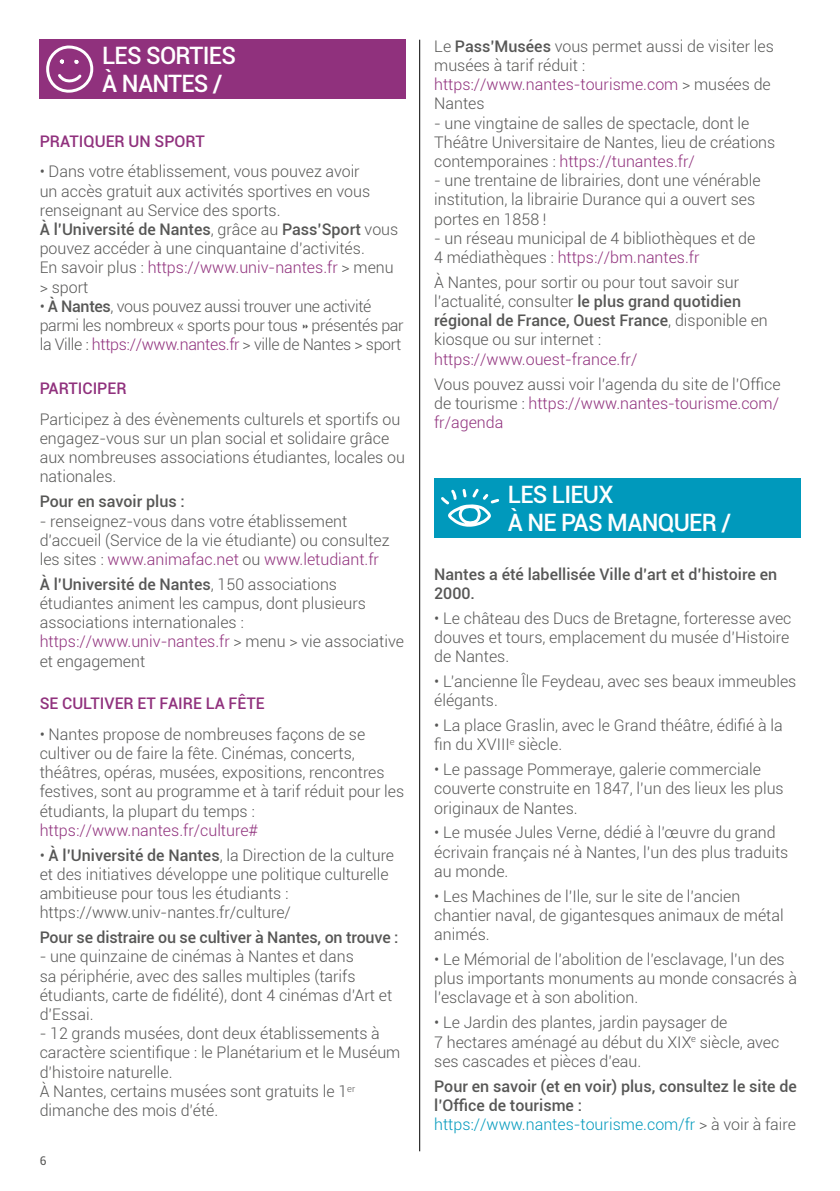
<style>
.page{position:relative;width:840px;height:1191px;background:#fff}
.page>*{position:absolute;margin:0;border:0;box-sizing:border-box;transform-origin:0 0}
.t1{font:500 24px/28px "Roboto";letter-spacing:-.03em;color:#fff}
.t2{font:300 16px/19.2px "Roboto";color:#575756}
.t3{font:500 16px/19.2px "Roboto";color:#575756}
.t4{font:300 16px/19.2px "Roboto";letter-spacing:-.02em;color:#575756}
.t5{font:300 16px "Roboto";color:#90317d}
.t6{font:500 16px "Roboto";color:#90317d}
.t7{font:12px "Roboto";color:#575756}
.s1{font-weight:500}
.s2{color:#90317d}
.s3{font-weight:300;color:#0099bc}
.s4{font-weight:300}
</style>
<div class="page">
<hr style="left:419px;top:40px;width:1px;height:1111px;background:#000">
<div style="left:40px;top:40px;width:365px;height:59px;background:#90317d"></div>
<svg style="left:46px;top:45px;width:48px;height:48px"></svg>
<div style="left:434px;top:478px;width:365px;height:60px;background:#0099bc"></div>
<svg style="left:441px;top:488px;width:59px;height:39px"></svg>
<h1 class="t1" style="left:102px;top:41px;width:135px">LES SORTIES<br>À NANTES /</h1>
<p class="t6" style="left:40px;top:130px;width:166px">PRATIQUER UN SPORT</p>
<p class="t2" style="left:40px;top:161px;width:360px">• Dans votre établissement, vous pouvez avoir<br>un accès gratuit aux activités sportives en vous renseignant au Service des sports.<br><span class="s1">À l’Université de Nantes</span>, grâce au <span class="s1">Pass’Sport</span> vous pouvez accéder à une cinquantaine d’activités.<br>En savoir plus : <span class="s2">https://www.univ-nantes.fr</span> &gt; menu &gt; sport</p>
<p class="t4" style="left:40px;top:296px;width:365px">• <span class="s1">À Nantes</span>, vous pouvez aussi trouver une activité parmi les nombreux « sports pour tous » présentés par la Ville : <span class="s2">https://www.nantes.fr</span> &gt; ville de Nantes &gt; sport</p>
<p class="t6" style="left:40px;top:377px;width:88px">PARTICIPER</p>
<p class="t2" style="left:40px;top:409px;width:366px">Participez à des évènements culturels et sportifs ou engagez-vous sur un plan social et solidaire grâce aux nombreuses associations étudiantes, locales ou nationales.</p>
<p class="t3" style="left:40px;top:491px;width:146px">Pour en savoir plus :</p>
<p class="t2" style="left:40px;top:511px;width:351px">- renseignez-vous dans votre établissement d’accueil (Service de la vie étudiante) ou consultez les sites : <span class="s2">www.animafac.net</span> ou <span class="s2">www.letudiant.fr</span></p>
<p class="t2" style="left:40px;top:574px;width:365px"><span class="s1">À l’Université de Nantes</span>, 150 associations étudiantes animent les campus, dont plusieurs associations internationales : <span class="s2">https://www.univ-nantes.fr</span> &gt; menu &gt; vie associative et engagement</p>
<p class="t6" style="left:40px;top:692px;width:226px">SE CULTIVER ET FAIRE LA FÊTE</p>
<p class="t2" style="left:40px;top:724px;width:366px">• Nantes propose de nombreuses façons de se cultiver ou de faire la fête. Cinémas, concerts, théâtres, opéras, musées, expositions, rencontres festives, sont au programme et à tarif réduit pour les étudiants, la plupart du temps :</p>
<p class="t5" style="left:40px;top:819px;width:220px">https://www.nantes.fr/culture#</p>
<p class="t2" style="left:40px;top:845px;width:356px">• <span class="s1">À l’Université de Nantes</span>, la Direction de la culture et des initiatives développe une politique culturelle ambitieuse pour tous les étudiants : https://www.univ-nantes.fr/culture/</p>
<p class="t3" style="left:40px;top:927px;width:360px">Pour se distraire ou se cultiver à Nantes, on trouve :</p>
<p class="t2" style="left:40px;top:946px;width:354px">- une quinzaine de cinémas à Nantes et dans<br>sa périphérie, avec des salles multiples (tarifs étudiants, carte de fidélité), dont 4 cinémas d’Art et d’Essai.</p>
<p class="t2" style="left:40px;top:1023px;width:362px">- 12 grands musées, dont deux établissements à caractère scientifique : le Planétarium et le Muséum d’histoire naturelle.<br>À Nantes, certains musées sont gratuits le 1<sup>er </sup>dimanche des mois d’été.</p>
<p class="t7" style="left:40px;top:1152px;width:8px">6</p>
<p class="t2" style="left:434px;top:36px;width:341px">Le <span class="s1">Pass’Musées</span> vous permet aussi de visiter les musées à tarif réduit : <span class="s2">https://www.nantes-tourisme.com</span> &gt; musées de<br>Nantes</p>
<p class="t2" style="left:434px;top:113px;width:342px">- une vingtaine de salles de spectacle, dont le<br>Théâtre Universitaire de Nantes, lieu de créations contemporaines : <span class="s2">https://tunantes.fr/</span></p>
<p class="t2" style="left:434px;top:170px;width:328px">- une trentaine de librairies, dont une vénérable institution, la librairie Durance qui a ouvert ses portes en 1858 !</p>
<p class="t2" style="left:434px;top:228px;width:322px">- un réseau municipal de 4 bibliothèques et de<br>4 médiathèques : <span class="s2">https://bm.nantes.fr</span></p>
<p class="t2" style="left:434px;top:272px;width:335px">À Nantes, pour sortir ou pour tout savoir sur l’actualité, consulter <span class="s1">le plus grand quotidien régional de France, Ouest France</span>, disponible en kiosque ou sur internet :</p>
<p class="t5" style="left:434px;top:348px;width:204px">https://www.ouest-france.fr/</p>
<p class="t2" style="left:434px;top:374px;width:348px;text-align:justify">Vous pouvez aussi voir l’agenda du site de l’Office de tourisme : <span class="s2">https://www.nantes-tourisme.com/ fr/agenda</span></p>
<h1 class="t1" style="left:507px;top:479px;width:224px">LES LIEUX<br>À NE PAS MANQUER /</h1>
<p class="t3" style="left:434px;top:563px;width:344px">Nantes a été labellisée Ville d’art et d’histoire en<br>2000.</p>
<p class="t2" style="left:434px;top:608px;width:358px">• Le château des Ducs de Bretagne, forteresse avec douves et tours, emplacement du musée d’Histoire de Nantes.</p>
<p class="t2" style="left:434px;top:671px;width:363px">• L’ancienne Île Feydeau, avec ses beaux immeubles élégants.</p>
<p class="t2" style="left:434px;top:715px;width:350px">• La place Graslin, avec le Grand théâtre, édifié à la fin du XVIII<sup>e</sup> siècle.</p>
<p class="t2" style="left:434px;top:759px;width:351px">• Le passage Pommeraye, galerie commerciale couverte construite en 1847, l’un des lieux les plus originaux de Nantes.</p>
<p class="t2" style="left:434px;top:822px;width:355px">• Le musée Jules Verne, dédié à l’œuvre du grand écrivain français né à Nantes, l’un des plus traduits au monde.</p>
<p class="t2" style="left:434px;top:886px;width:351px">• Les Machines de l’Ile, sur le site de l’ancien chantier naval, de gigantesques animaux de métal animés.</p>
<p class="t2" style="left:434px;top:949px;width:364px">• Le Mémorial de l’abolition de l’esclavage, l’un des plus importants monuments au monde consacrés à l’esclavage et à son abolition.</p>
<p class="t2" style="left:434px;top:1012px;width:346px">• Le Jardin des plantes, jardin paysager de<br>7 hectares aménagé au début du XIX<sup>e</sup> siècle, avec ses cascades et pièces d’eau.</p>
<p class="t3" style="left:434px;top:1075px;width:364px">Pour en savoir (et en voir) plus, consultez le site de l’Office de tourisme : <span class="s3">https://www.nantes-tourisme.com/fr</span> <span class="s4">&gt; à voir à faire</span></p>
</div>
